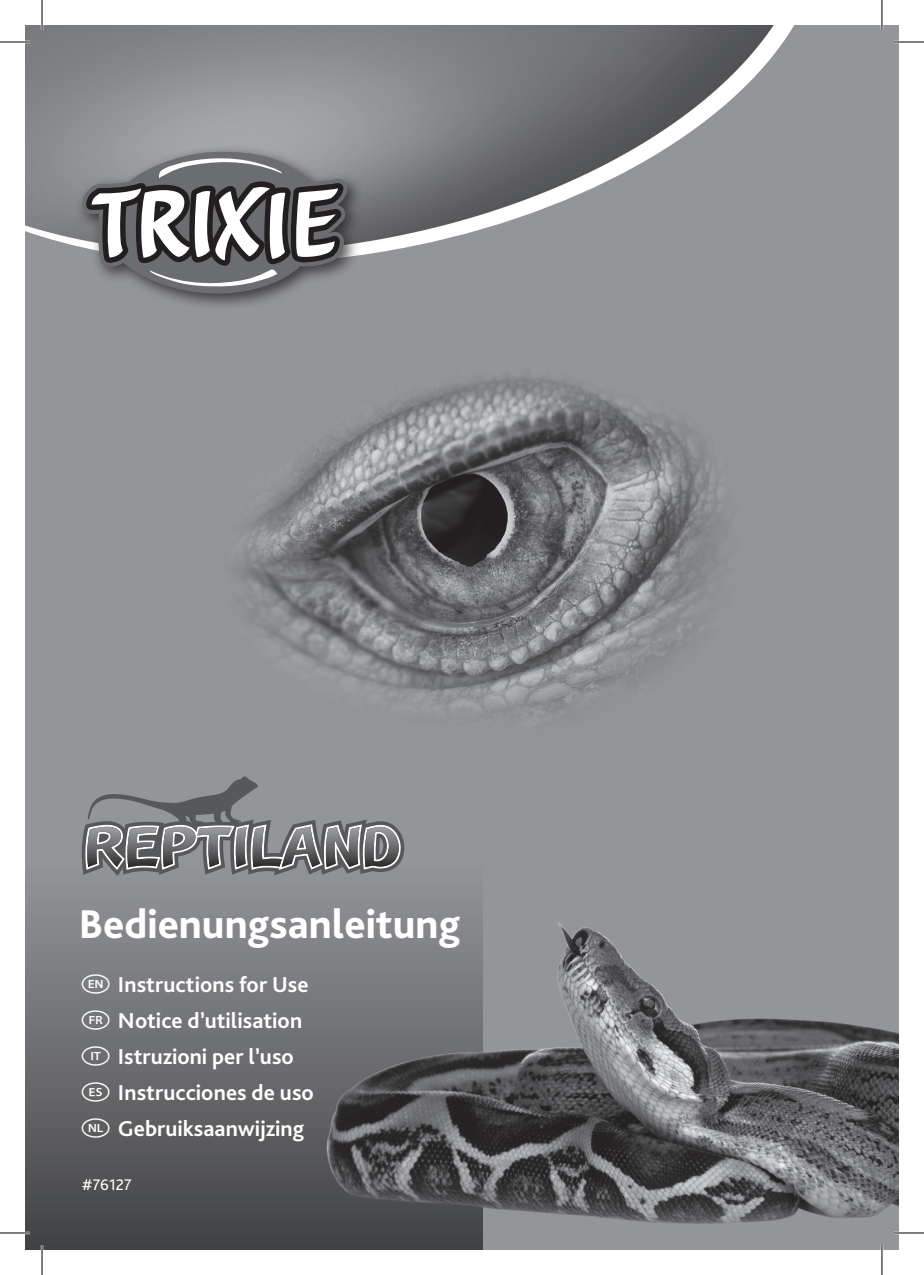
<style>
.page{position:relative;width:924px;height:1275px;background:#fff}
.page>*{position:absolute;margin:0;border:0;box-sizing:border-box;transform-origin:0 0}
.t1{font:800 42px "Bliss Pro";color:#fff}
.t2{font:700 22.6px/36px "Bliss Pro";color:#fff}
.t3{font:16px "Bliss Pro";letter-spacing:.005em;color:#fff}
.s1{font-family:"Natrix";font-weight:400}
</style>
<div class="page">
<div style="left:26px;top:26px;width:872px;height:1223px;background:#939598"></div>
<img style="left:25px;top:25px;width:768px;height:249px">
<div style="left:75px;top:144px;width:289px;height:167px;background:#231f20;opacity:.75"></div>
<svg style="left:82px;top:150px;width:265px;height:148px"></svg>
<div style="left:25px;top:856px;width:457px;height:394px;background:linear-gradient(to bottom,#95979b,#434345)"></div>
<img style="left:237px;top:376px;width:486px;height:338px">
<svg style="left:82px;top:776px;width:322px;height:100px"></svg>
<img style="left:295px;top:855px;width:603px;height:395px">
<hr style="left:0;top:41px;width:30px;height:2px;background:#fff">
<hr style="left:893px;top:41px;width:30px;height:2px;background:#fff">
<hr style="left:0;top:1231px;width:30px;height:3px;background:#fff">
<hr style="left:893px;top:1231px;width:30px;height:3px;background:#fff">
<hr style="left:41px;top:0;width:2px;height:30px;background:#fff">
<hr style="left:41px;top:1245px;width:2px;height:30px;background:#fff">
<hr style="left:880px;top:0;width:2px;height:30px;background:#fff">
<hr style="left:880px;top:1245px;width:2px;height:30px;background:#fff">
<hr style="left:0;top:42px;width:30px;height:1px;background:#000">
<hr style="left:893px;top:42px;width:30px;height:1px;background:#000">
<hr style="left:0;top:1232px;width:30px;height:1px;background:#000">
<hr style="left:893px;top:1232px;width:30px;height:1px;background:#000">
<hr style="left:42px;top:0;width:1px;height:30px;background:#000">
<hr style="left:42px;top:1245px;width:1px;height:30px;background:#000">
<hr style="left:881px;top:0;width:1px;height:30px;background:#000">
<hr style="left:881px;top:1245px;width:1px;height:30px;background:#000">
<h1 class="t1" style="left:79px;top:898px;width:382px">Bedienungsanleitung</h1>
<p class="t2" style="left:82px;top:965px;width:233px"><span class="s1">E</span> Instructions for Use<br><span class="s1">F</span> Notice d’utilisation<br><span class="s1">I</span> Istruzioni per l’uso <span class="s1">e</span> Instrucciones de uso<br><span class="s1">N</span> Gebruiksaanwijzing</p>
<p class="t3" style="left:82px;top:1174px;width:52px">#76127</p>
</div>
